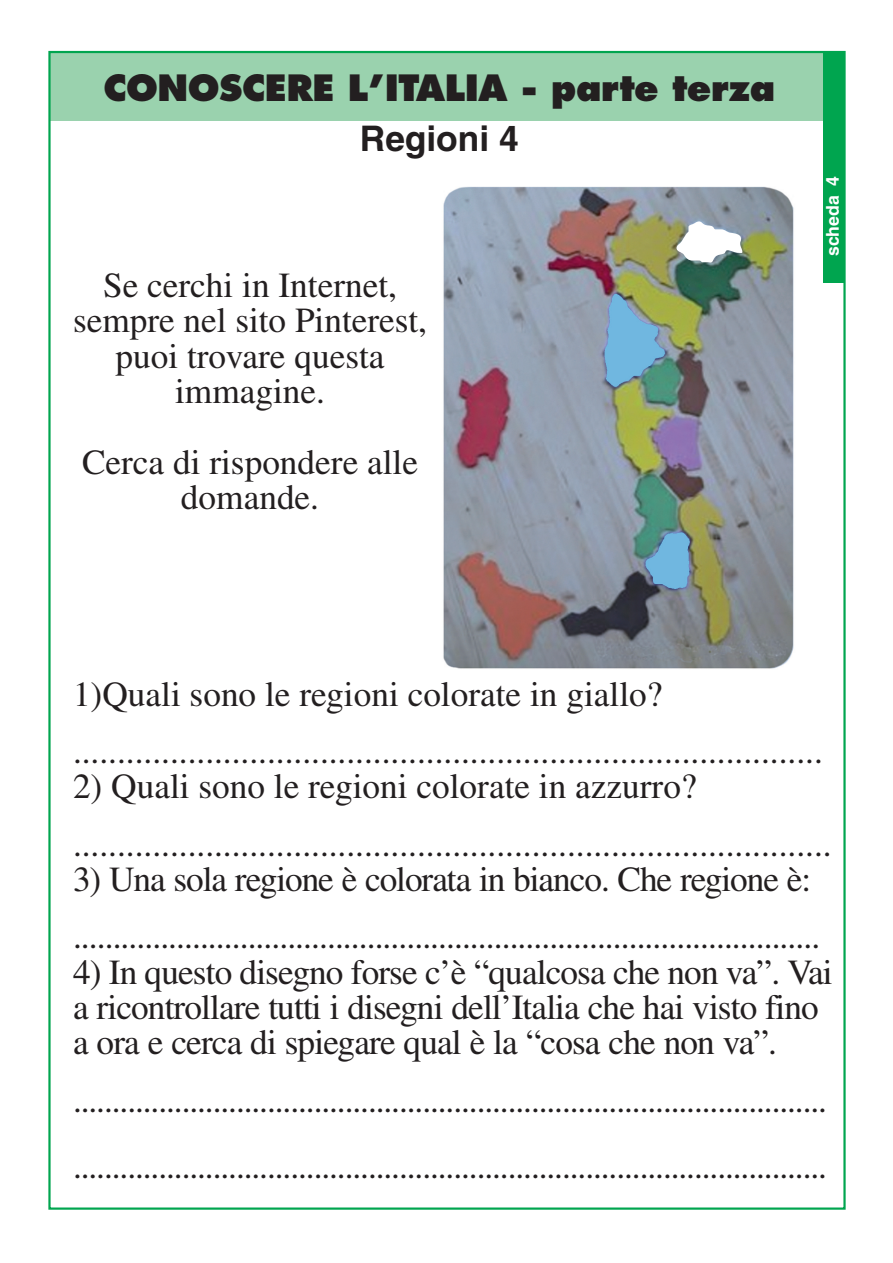
<style>
.page{position:relative;width:893px;height:1263px;background:#fff}
.page>*{position:absolute;margin:0;border:0;box-sizing:border-box;transform-origin:0 0}
.t1{font:35.25px/35.2px "Times";letter-spacing:-.02em;color:#231f20}
.t2{font:35.25px/35.2px "Times";color:#231f20;text-align:center}
.t3{font:800 35.25px "Futura";letter-spacing:-.015em;color:#231f20}
.t4{font:700 35.25px "Helvetica";color:#231f20}
.t5{font:700 17.7px "Helvetica";color:#fff}
</style>
<div class="page">
<div style="left:49px;top:52px;width:795px;height:68px;background:#9ad2ae"></div>
<div style="left:823px;top:52px;width:21px;height:230px;background:#00a54f"></div>
<img style="left:443px;top:186px;width:351px;height:483px">
<svg style="left:676px;top:221px;width:66px;height:42px"></svg>
<p class="t3" style="left:103px;top:72px;width:673px">CONOSCERE L’ITALIA - parte terza</p>
<p class="t4" style="left:360px;top:126px;width:160px">Regioni 4</p>
<p class="t2" style="left:73px;top:271px;width:356px">Se cerchi in Internet, sempre nel sito Pinterest, puoi trovare questa immagine.</p>
<p class="t2" style="left:82px;top:447px;width:338px">Cerca di rispondere alle domande.</p>
<p class="t5" style="left:826px;top:256px;width:82px;rotate:-90deg">scheda 4</p>
<p class="t2" style="left:73px;top:669px;width:751px;line-height:57.3px;text-align:left">1)Quali sono le regioni colorate in giallo? .....................................................................................</p>
<p class="t2" style="left:73px;top:761px;width:760px;line-height:57.3px;text-align:left">2) Quali sono le regioni colorate in azzurro? ......................................................................................</p>
<p class="t1" style="left:73px;top:854px;width:749px;line-height:57.3px">3) Una sola regione è colorata in bianco. Che regione è: ..............................................................................................</p>
<p class="t1" style="left:73px;top:958px;width:761px">4) In questo disegno forse c’è “qualcosa che non va”. Vai a ricontrollare tutti i disegni dell’Italia che hai visto fino a ora e cerca di spiegare qual è la “cosa che non va”.</p>
<p class="t1" style="left:73px;top:1070px;width:755px;line-height:66.2px">................................................................................................. .................................................................................................</p>
</div>
